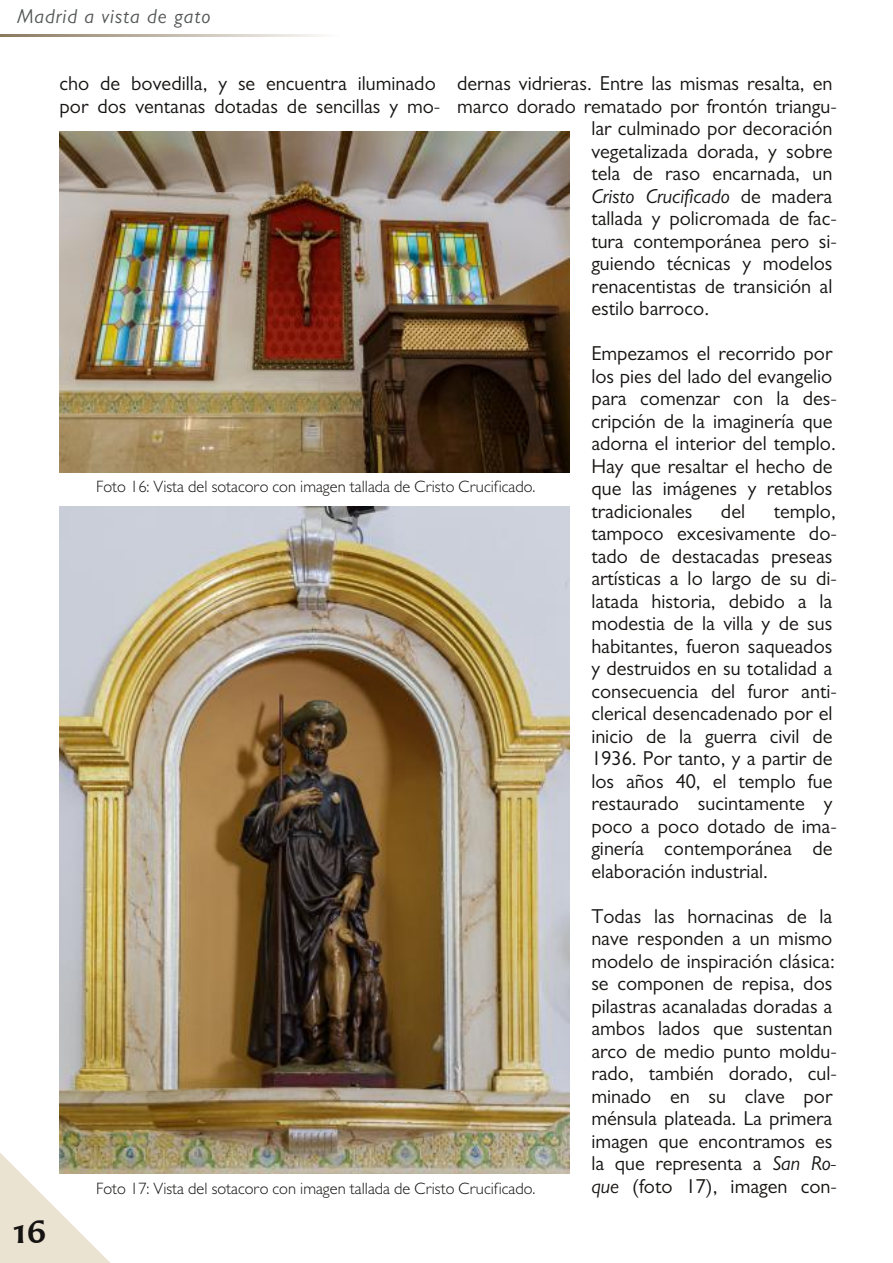
<style>
.page{position:relative;width:893px;height:1263px;background:#fff}
.page>*{position:absolute;margin:0;border:0;box-sizing:border-box;transform-origin:0 0}
.t1{font:600 33px "Carter Sans W01";color:#161413}
.t2{font:20.25px/22.5px "Gill Sans";color:#161413}
.t3{font:italic 20.25px "Gill Sans";color:#161413}
.t4{font:italic 20.25px "Gill Sans";letter-spacing:.05em;color:#545556}
.t5{font:300 16.5px "Gill Sans";color:#161413}
.s1{font-style:normal}
.s2{font-style:italic}
</style>
<div class="page">
<svg style="left:0;top:1152px;width:110px;height:111px"></svg>
<svg style="left:0;top:34px;width:321px;height:2px"></svg>
<img style="left:60px;top:132px;width:510px;height:340px">
<img style="left:60px;top:506px;width:510px;height:668px">
<p class="t4" style="left:17px;top:4px;width:195px">Madrid a vista de gato</p>
<h1 class="t1" style="left:13px;top:1210px;width:36px">16</h1>
<p class="t2" style="left:60px;top:72px;width:382px">cho de bovedilla, y se encuentra iluminado por dos ventanas dotadas de sencillas y mo-</p>
<p class="t2" style="left:457px;top:72px;width:377px">dernas vidrieras. Entre las mismas resalta, en</p>
<p class="t2" style="left:457px;top:94px;width:381px">marco dorado rematado por frontón triangu-</p>
<p class="t2" style="left:591px;top:117px;width:243px">lar culminado por decoración</p>
<p class="t2" style="left:591px;top:139px;width:243px">vegetalizada dorada, y sobre</p>
<p class="t2" style="left:591px;top:162px;width:243px">tela de raso encarnada, un</p>
<p class="t3" style="left:591px;top:184px;width:243px">Cristo Crucificado <span class="s1">de madera</span></p>
<p class="t2" style="left:591px;top:207px;width:247px">tallada y policromada de fac-</p>
<p class="t2" style="left:591px;top:229px;width:247px">tura contemporánea pero si-</p>
<p class="t2" style="left:591px;top:252px;width:243px">guiendo técnicas y modelos</p>
<p class="t2" style="left:591px;top:274px;width:243px">renacentistas de transición al</p>
<p class="t2" style="left:591px;top:297px;width:119px">estilo barroco.</p>
<p class="t2" style="left:591px;top:342px;width:247px">Empezamos el recorrido por los pies del lado del evangelio para comenzar con la des&shy;cripción de la imaginería que adorna el interior del templo.<br>Hay que resaltar el hecho de que las imágenes y retablos tradicionales</p>
<p class="t5" style="left:96px;top:476px;width:441px">Foto 16: Vista del sotacoro con imagen tallada de Cristo Crucificado.</p>
<p class="t2" style="left:591px;top:499px;width:247px;text-indent:182px">templo, tampoco excesivamente do&shy;tado de destacadas preseas artísticas a lo largo de su di&shy;latada historia, debido a la modestia de la villa y de sus habitantes, fueron saqueados y destruidos en su totalidad a consecuencia del furor anti&shy;clerical desencadenado por el inicio de la guerra civil de<br>1936. Por tanto, y a partir de los años 40, el templo fue restaurado sucintamente y poco a poco dotado de ima&shy;ginería contemporánea de elaboración industrial.</p>
<p class="t2" style="left:591px;top:904px;width:247px">Todas las hornacinas de la nave responden a un mismo modelo de inspiración clásica: se componen de repisa, dos pilastras acanaladas doradas a ambos lados que sustentan arco de medio punto moldu&shy;rado, también dorado, cul&shy;minado en su clave por ménsula plateada. La primera imagen que encontramos es la que representa a <span class="s2">San Ro&shy;que</span> (foto 17), imagen con-</p>
<p class="t2" style="left:721px;top:499px;width:26px">del</p>
<p class="t5" style="left:96px;top:1178px;width:441px">Foto 17: Vista del sotacoro con imagen tallada de Cristo Crucificado.</p>
</div>
